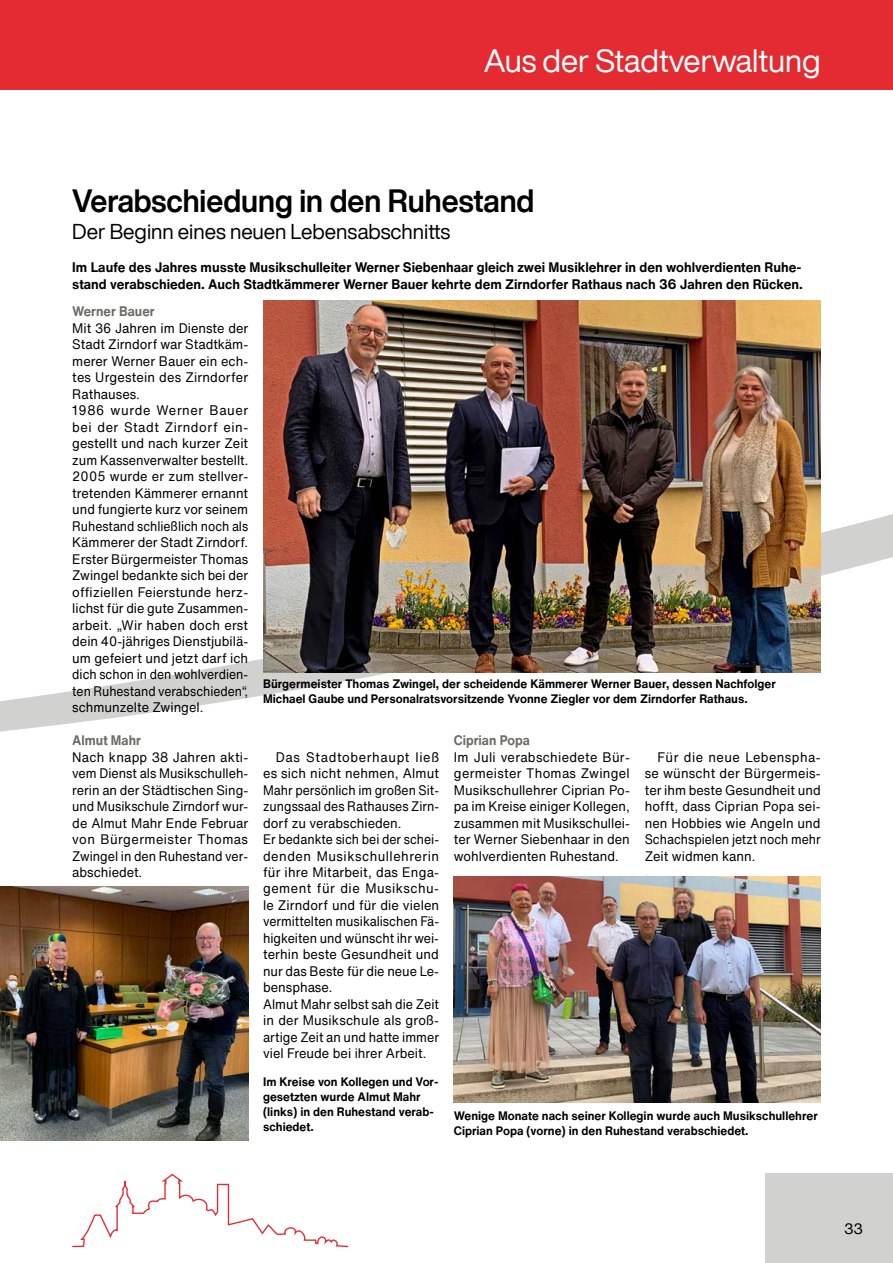
<style>
.page{position:relative;width:893px;height:1263px;background:#fff}
.page>*{position:absolute;margin:0;border:0;box-sizing:border-box;transform-origin:0 0}
.t1{font:700 31.5px "Helvetica Now Display";color:#000;scale:.95 1}
.t2{font:31.5px "Helvetica Now Display";color:#fff}
.t3{font:21px "Helvetica Now Display";color:#000}
.t4{font:15px "Helvetica Now Text";color:#000}
.t5{font:13.5px/16.5px "Helvetica Now Text";color:#000;text-align:justify;scale:.95 1}
.t6{font:700 13.5px/16.5px "Helvetica Now Text";color:#000}
.t7{font:700 13.5px "Helvetica Now Text";color:#6d6a63;scale:.95 1}
.t8{font:13.5px "Helvetica Now Text";color:#009fe0;scale:.95 1}
.t9{font:700 12px/15px "Helvetica Now Text";color:#000}
</style>
<div class="page">
<svg style="left:0;top:514px;width:893px;height:218px"></svg>
<div style="left:0;top:0;width:893px;height:89px;background:#e42b32"></div>
<svg style="left:72px;top:1174px;width:276px;height:73px"></svg>
<div style="left:765px;top:1174px;width:128px;height:89px;background:#d1d1cf"></div>
<img style="left:0;top:886px;width:248px;height:254px">
<img style="left:454px;top:877px;width:367px;height:225px">
<img style="left:263px;top:300px;width:558px;height:373px">
<h1 class="t2" style="left:484px;top:39px;width:338px">Aus der Stadtverwaltung</h1>
<h1 class="t1" style="left:72px;top:179px;width:488px">Verabschiedung in den Ruhestand</h1>
<h2 class="t3" style="left:72px;top:217px;width:379px">Der Beginn eines neuen Lebensabschnitts</h2>
<p class="t6" style="left:72px;top:259px;width:732px">Im Laufe des Jahres musste Musikschulleiter Werner Siebenhaar gleich zwei Musiklehrer in den wohlverdienten Ruhe&shy;stand verabschieden. Auch Stadtkämmerer Werner Bauer kehrte dem Zirndorfer Rathaus nach 36 Jahren den Rücken.</p>
<p class="t7" style="left:72px;top:301px;width:88px">Werner Bauer</p>
<p class="t5" style="left:72px;top:319px;width:187px;text-align:left">Mit 36 Jahren im Dienste der<br>Stadt Zirndorf war Stadtkäm&shy;merer Werner Bauer ein ech&shy;tes Urgestein des Zirndorfer<br>Rathauses.<br>1986 wurde Werner Bauer bei der Stadt Zirndorf ein&shy;gestellt und nach kurzer Zeit zum Kassenverwalter bestellt.<br>2005 wurde er zum stellver&shy;tretenden Kämmerer ernannt und fungierte kurz vor seinem<br>Ruhestand schließlich noch als<br>Kämmerer der Stadt Zirndorf.<br>Erster Bürgermeister Thomas<br>Zwingel bedankte sich bei der offiziellen Feierstunde herz&shy;lichst für die gute Zusammen&shy;arbeit. „Wir haben doch erst dein 40-jähriges Dienstjubilä&shy;um gefeiert und jetzt darf ich dich schon in den wohlverdien&shy;ten Ruhestand verabschieden“, schmunzelte Zwingel.</p>
<p class="t7" style="left:72px;top:730px;width:74px">Almut Mahr</p>
<p class="t5" style="left:72px;top:748px;width:187px">Nach knapp 38 Jahren akti&shy;vem Dienst als Musikschulleh&shy;rerin an der Städtischen Sing&shy;und Musikschule Zirndorf wur&shy;de Almut Mahr Ende Februar von Bürgermeister Thomas Zwingel in den Ruhestand ver&shy;abschiedet.</p>
<p class="t9" style="left:263px;top:676px;width:514px">Bürgermeister Thomas Zwingel, der scheidende Kämmerer Werner Bauer, dessen Nachfolger<br>Michael Gaube und Personalratsvorsitzende Yvonne Ziegler vor dem Zirndorfer Rathaus.</p>
<p class="t5" style="left:263px;top:748px;width:187px;text-align:left;text-indent:13px">Das Stadtoberhaupt ließ es sich nicht nehmen, Almut<br>Mahr persönlich im großen Sit&shy;zungssaal des Rathauses Zirn&shy;dorf zu verabschieden.<br>Er bedankte sich bei der schei&shy;denden Musikschullehrerin für ihre Mitarbeit, das Enga&shy;gement für die Musikschu&shy;le Zirndorf und für die vielen vermittelten musikalischen Fä&shy;higkeiten und wünscht ihr wei&shy;terhin beste Gesundheit und nur das Beste für die neue Le&shy;bensphase.<br>Almut Mahr selbst sah die Zeit in der Musikschule als groß&shy;artige Zeit an und hatte immer viel Freude bei ihrer Arbeit.</p>
<p class="t9" style="left:263px;top:1074px;width:177px">Im Kreise von Kollegen und Vor&shy;gesetzten wurde Almut Mahr (links) in den Ruhestand verab&shy;schiedet.</p>
<p class="t7" style="left:454px;top:730px;width:81px">Ciprian Popa</p>
<p class="t5" style="left:454px;top:748px;width:187px">Im Juli verabschiedete Bür&shy;germeister Thomas Zwingel Musikschullehrer Ciprian Po&shy;pa im Kreise einiger Kollegen, zusammen mit Musikschullei&shy;ter Werner Siebenhaar in den wohlverdienten Ruhestand.</p>
<p class="t5" style="left:645px;top:748px;width:187px;text-indent:13px">Für die neue Lebenspha&shy;se wünscht der Bürgermeis&shy;ter ihm beste Gesundheit und hofft, dass Ciprian Popa sei&shy;nen Hobbies wie Angeln und Schachspielen jetzt noch mehr Zeit widmen kann.</p>
<p class="t8" style="left:645px;top:862px;width:5px">.</p>
<p class="t9" style="left:454px;top:1108px;width:365px">Wenige Monate nach seiner Kollegin wurde auch Musikschullehrer<br>Ciprian Popa (vorne) in den Ruhestand verabschiedet.</p>
<p class="t4" style="left:844px;top:1217px;width:21px">33</p>
</div>
